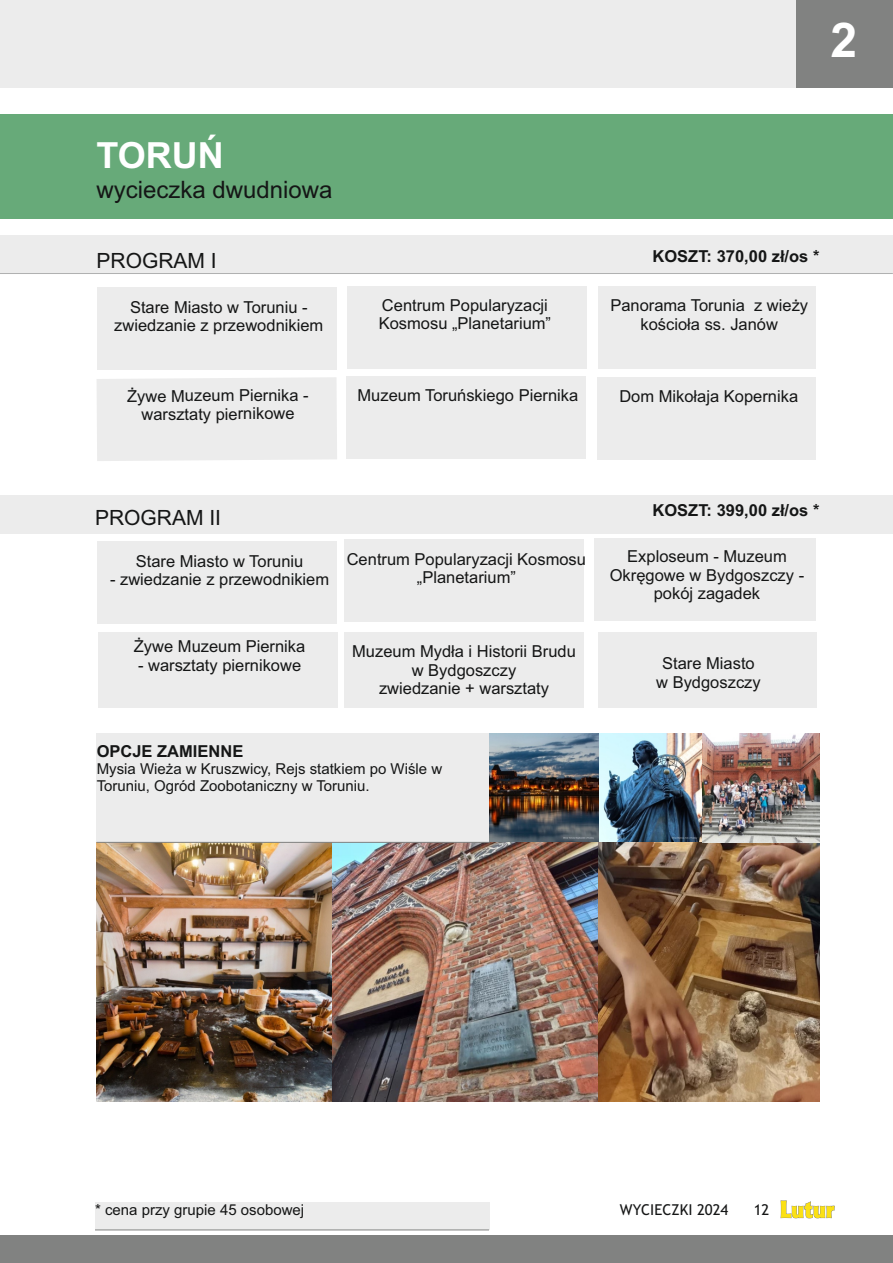
<style>
.page{position:relative;width:893px;height:1263px;background:#fff}
.page>*{position:absolute;margin:0;border:0;box-sizing:border-box;transform-origin:0 0}
.t1{font:700 48px "Arial";color:#fff}
.t2{font:700 36px "Arial";color:#fff}
.t3{font:24px "Arial";color:#151616}
.t4{font:21px "Arial";color:#151616}
.t5{font:16.5px/18.5px "Arial";color:#151616;text-align:center}
.t6{font:700 16.5px "Arial";color:#151616}
.t7{font:15px/16.8px "Arial";color:#151616}
.t8{font:15px "Trebuchet MS";color:#151616}
</style>
<div class="page">
<img style="left:97px;top:842px;width:722px;height:259px">
<div style="left:0;top:0;width:893px;height:87px;background:#ececec"></div>
<div style="left:0;top:1235px;width:893px;height:28px;background:#818281"></div>
<svg style="left:780px;top:1200px;width:55px;height:19px"></svg>
<div style="left:796px;top:0;width:97px;height:87px;background:#818281"></div>
<div style="left:0;top:114px;width:893px;height:105px;background:#67aa79"></div>
<div style="left:0;top:235px;width:893px;height:38px;background:#ececec"></div>
<hr style="left:0;top:273px;width:893px;height:1px;background:#afb0b0">
<div style="left:97px;top:288px;width:240px;height:82px;background:#ececec"></div>
<div style="left:97px;top:377px;width:240px;height:84px;background:#ececec"></div>
<div style="left:347px;top:286px;width:239px;height:82px;background:#ececec"></div>
<div style="left:599px;top:287px;width:217px;height:82px;background:#ececec"></div>
<div style="left:346px;top:377px;width:240px;height:82px;background:#ececec"></div>
<div style="left:598px;top:377px;width:218px;height:82px;background:#ececec"></div>
<hr style="left:0;top:533px;width:891px;height:1px;background:#afb0b0">
<div style="left:97px;top:542px;width:240px;height:82px;background:#ececec"></div>
<div style="left:344px;top:540px;width:240px;height:82px;background:#ececec"></div>
<div style="left:594px;top:538px;width:222px;height:82px;background:#ececec"></div>
<div style="left:0;top:495px;width:893px;height:38px;background:#ececec"></div>
<div style="left:98px;top:632px;width:240px;height:76px;background:#ececec"></div>
<div style="left:344px;top:632px;width:240px;height:76px;background:#ececec"></div>
<div style="left:598px;top:632px;width:219px;height:76px;background:#ececec"></div>
<div style="left:97px;top:733px;width:392px;height:109px;background:#ececec"></div>
<div style="left:95px;top:1202px;width:394px;height:28px;background:#ececec"></div>
<hr style="left:95px;top:1230px;width:394px;height:1px;background:#818281">
<img style="left:489px;top:733px;width:214px;height:109px">
<img style="left:703px;top:733px;width:116px;height:109px">
<hr style="left:97px;top:842px;width:393px;height:1px;background:#818281">
<h1 class="t1" style="left:831px;top:22px;width:28px">2</h1>
<h2 class="t2" style="left:97px;top:142px;width:129px">TORUŃ</h2>
<h3 class="t3" style="left:97px;top:180px;width:238px">wycieczka dwudniowa</h3>
<p class="t4" style="left:97px;top:252px;width:122px">PROGRAM I</p>
<p class="t5" style="left:114px;top:299px;width:211px">Stare Miasto w Toruniu - zwiedzanie z przewodnikiem</p>
<p class="t5" style="left:127px;top:388px;width:183px">Żywe Muzeum Piernika - warsztaty piernikowe</p>
<p class="t5" style="left:379px;top:297px;width:174px;text-align:left">Centrum Popularyzacji<br>Kosmosu „Planetarium”</p>
<p class="t6" style="left:652px;top:250px;width:168px">KOSZT: 370,00 zł/os *</p>
<p class="t5" style="left:610px;top:298px;width:199px">Panorama Torunia z wieży kościoła ss. Janów</p>
<p class="t5" style="left:358px;top:388px;width:222px">Muzeum Toruńskiego Piernika</p>
<p class="t5" style="left:619px;top:388px;width:180px">Dom Mikołaja Kopernika</p>
<p class="t4" style="left:95px;top:510px;width:128px">PROGRAM II</p>
<p class="t6" style="left:652px;top:504px;width:168px">KOSZT: 399,00 zł/os *</p>
<p class="t5" style="left:136px;top:553px;width:169px">Stare Miasto w Toruniu</p>
<p class="t5" style="left:110px;top:572px;width:221px">- zwiedzanie z przewodnikiem</p>
<p class="t5" style="left:134px;top:639px;width:173px">Żywe Muzeum Piernika</p>
<p class="t5" style="left:138px;top:657px;width:165px">- warsztaty piernikowe</p>
<p class="t5" style="left:347px;top:551px;width:241px">Centrum Popularyzacji Kosmosu „Planetarium”</p>
<p class="t5" style="left:610px;top:549px;width:196px">Exploseum - Muzeum<br>Okręgowe w Bydgoszczy - pokój zagadek</p>
<p class="t5" style="left:352px;top:644px;width:225px">Muzeum Mydła i Historii Brudu w Bydgoszczy<br>zwiedzanie + warsztaty</p>
<p class="t5" style="left:656px;top:656px;width:106px">Stare Miasto w Bydgoszczy</p>
<p class="t6" style="left:97px;top:745px;width:148px">OPCJE ZAMIENNE</p>
<p class="t7" style="left:97px;top:762px;width:347px">Mysia Wieża w Kruszwicy, Rejs statkiem po Wiśle w<br>Toruniu, Ogród Zoobotaniczny w Toruniu.</p>
<p class="t7" style="left:95px;top:1202px;width:211px">* cena przy grupie 45 osobowej</p>
<p class="t8" style="left:620px;top:1203px;width:110px">WYCIECZKI 2024</p>
<p class="t8" style="left:754px;top:1203px;width:17px">12</p>
</div>
